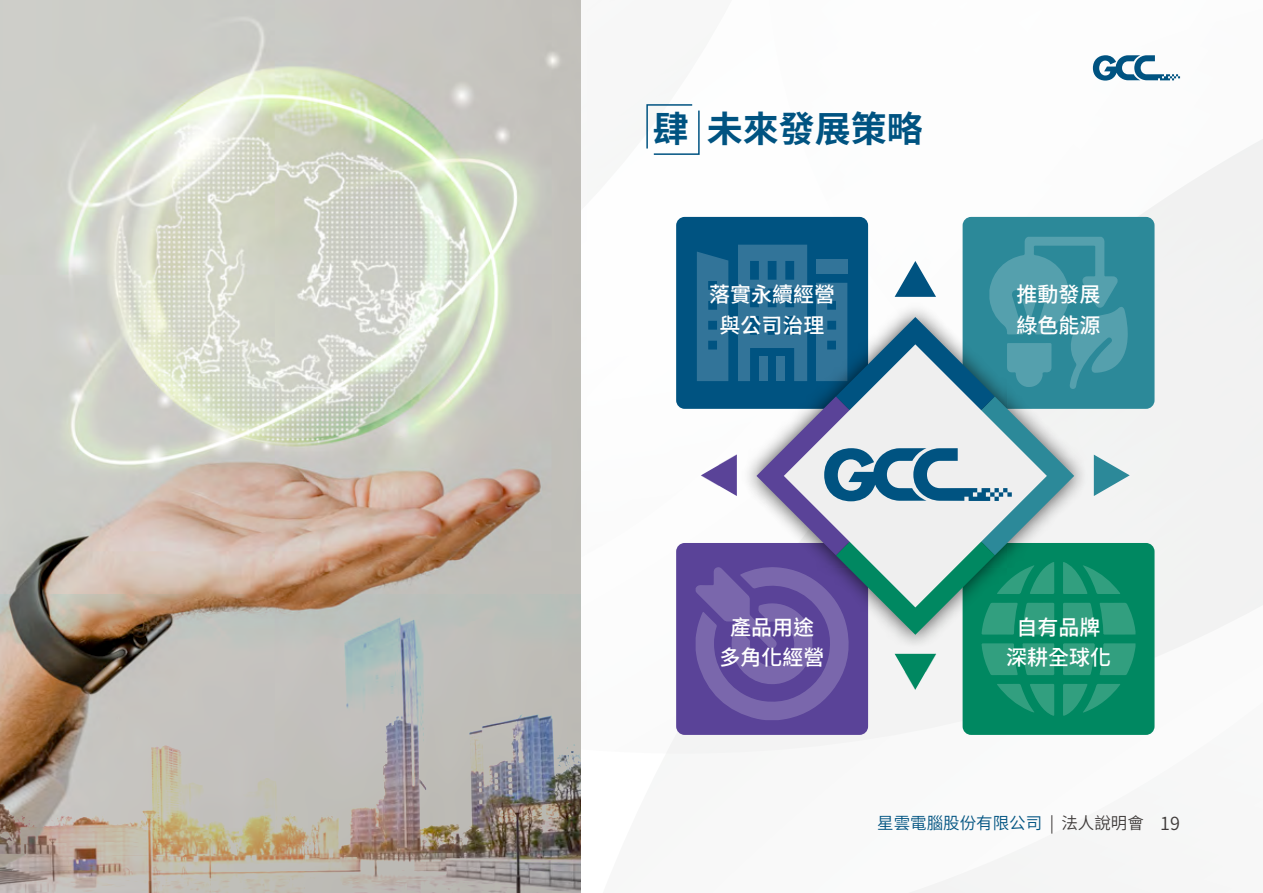
<style>
.page{position:relative;width:1263px;height:893px;background:#fff}
.page>*{position:absolute;margin:0;border:0;box-sizing:border-box;transform-origin:0 0}
.t1{font:700 36px "Noto Sans CJ Ktc";color:#005381}
.t2{font:500 21px/30px "Noto Sans CJ Ktc";color:#fff;text-align:center}
.t3{font:600 16.5px "Noto Sans CJ Ktc";color:#005381}
.s1{color:#3e3a39}
.s2{font-size:18px;color:#3e3a39}
</style>
<div class="page">
<svg style="left:667px;top:66px;width:596px;height:827px"></svg>
<img style="left:0;top:0;width:581px;height:893px">
<div style="left:676px;top:217px;width:192px;height:192px;background:#005381;border-radius:9px"></div>
<div style="left:962px;top:217px;width:192px;height:192px;background:#2c8999;border-radius:9px"></div>
<div style="left:676px;top:543px;width:192px;height:192px;background:#5a4398;border-radius:9px"></div>
<div style="left:962px;top:543px;width:192px;height:192px;background:#008861;border-radius:9px"></div>
<svg style="left:696px;top:237px;width:439px;height:483px"></svg>
<svg style="left:646px;top:103px;width:54px;height:53px"></svg>
<svg style="left:1093px;top:55px;width:87px;height:26px"></svg>
<h1 class="t1" style="left:653px;top:109px;width:271px">肆 未來發展策略</h1>
<p class="t2" style="left:709px;top:280px;width:127px">落實永續經營與公司治理</p>
<p class="t2" style="left:1016px;top:280px;width:85px;text-align:left">推動發展綠色能源</p>
<p class="t2" style="left:720px;top:613px;width:106px">產品用途多角化經營</p>
<p class="t2" style="left:1006px;top:613px;width:106px">自有品牌深耕全球化</p>
<p class="t3" style="left:877px;top:813px;width:304px">星雲電腦股份有限公司 <span class="s1">| 法人說明會</span> <span class="s2">19</span></p>
</div>
